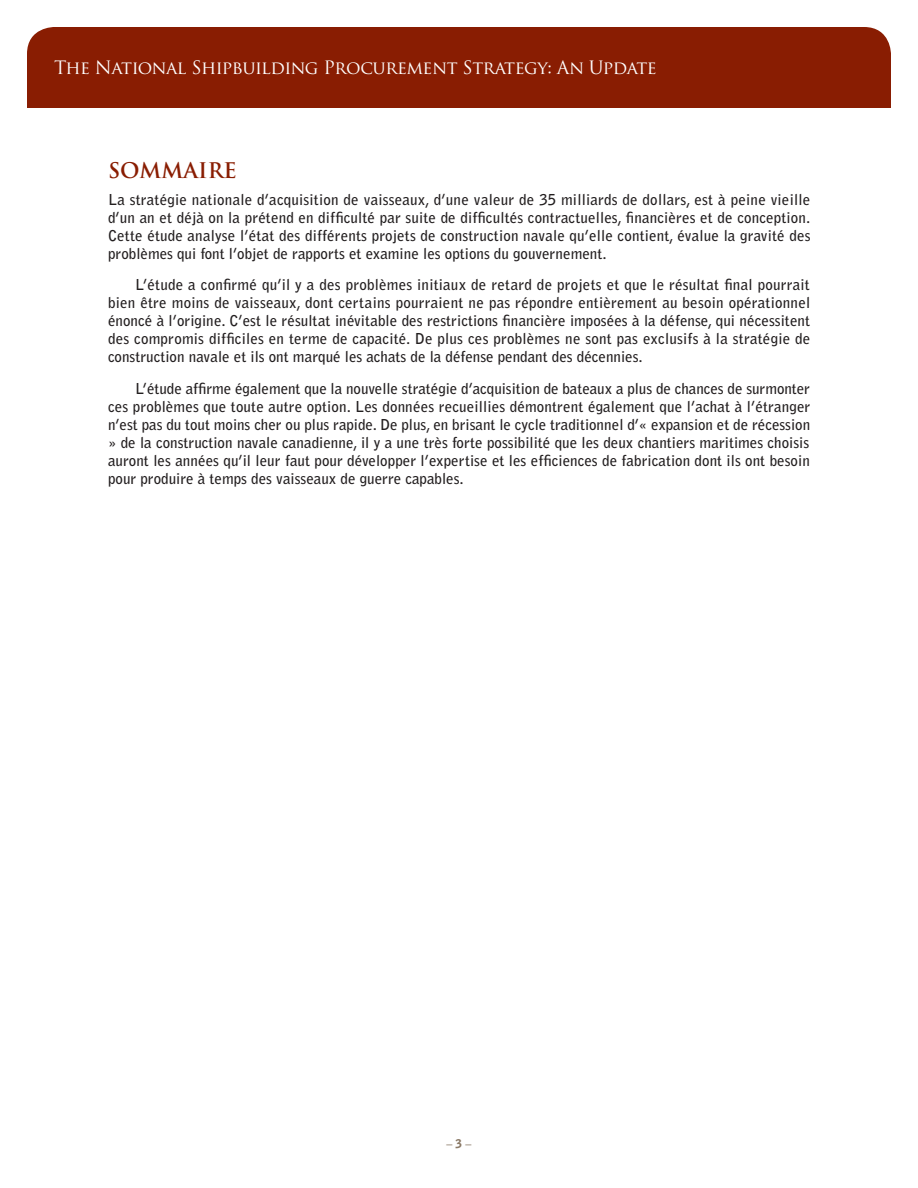
<style>
.page{position:relative;width:918px;height:1188px;background:#fff}
.page>*{position:absolute;margin:0;border:0;box-sizing:border-box;transform-origin:0 0}
.t1{font:700 21px "Trajan Pro";color:#891d02}
.t2{font:18px "Trajan Pro";letter-spacing:-.025em;color:#fff}
.t3{font:700 15px/18px "Bell Gothic Std";color:#231f20;text-align:justify}
.t4{font:700 12px "Bell Gothic Std";color:#8a7966}
.s1{font-weight:900}
</style>
<div class="page">
<div style="left:27px;top:27px;width:864px;height:81px;background:#891d02"></div>
<p class="t2" style="left:54px;top:56px;width:604px">The National Shipbuilding Procurement Strategy: An Update</p>
<h1 class="t1" style="left:108px;top:157px;width:130px">SOMMAIRE</h1>
<p class="t3" style="left:108px;top:190px;width:704px">La stratégie nationale d’acquisition de vaisseaux, d’une valeur de 35 milliards de dollars, est à peine vieille d’un an et déjà on la prétend en difficulté par suite de difficultés contractuelles, financières et de conception.<br>Cette étude analyse l’état des différents projets de construction navale qu’elle contient, évalue la gravité des problèmes qui font l’objet de rapports et examine les options du gouvernement.</p>
<p class="t3" style="left:108px;top:276px;width:704px;text-indent:27px">L’étude a confirmé qu’il y a des problèmes initiaux de retard de projets et que le résultat final pourrait bien être moins de vaisseaux, dont certains pourraient ne pas répondre entièrement au besoin opérationnel énoncé à l’origine. C’est le résultat inévitable des restrictions financière imposées à la défense, qui nécessitent des compromis difficiles en terme de capacité. De plus ces problèmes ne sont pas exclusifs à la stratégie de construction navale et ils ont marqué les achats de la défense pendant des décennies.</p>
<p class="t3" style="left:108px;top:379px;width:704px;text-indent:27px">L’étude affirme également que la nouvelle stratégie d’acquisition de bateaux a plus de chances de surmonter ces problèmes que toute autre option. Les données recueillies démontrent également que l’achat à l’étranger n’est pas du tout moins cher ou plus rapide. De plus, en brisant le cycle traditionnel d’« expansion et de récession » de la construction navale canadienne, il y a une très forte possibilité que les deux chantiers maritimes choisis auront les années qu’il leur faut pour développer l’expertise et les efficiences de fabrication dont ils ont besoin pour produire à temps des vaisseaux de guerre capables.</p>
<p class="t4" style="left:446px;top:1136px;width:27px">– <span class="s1">3</span> –</p>
</div>
